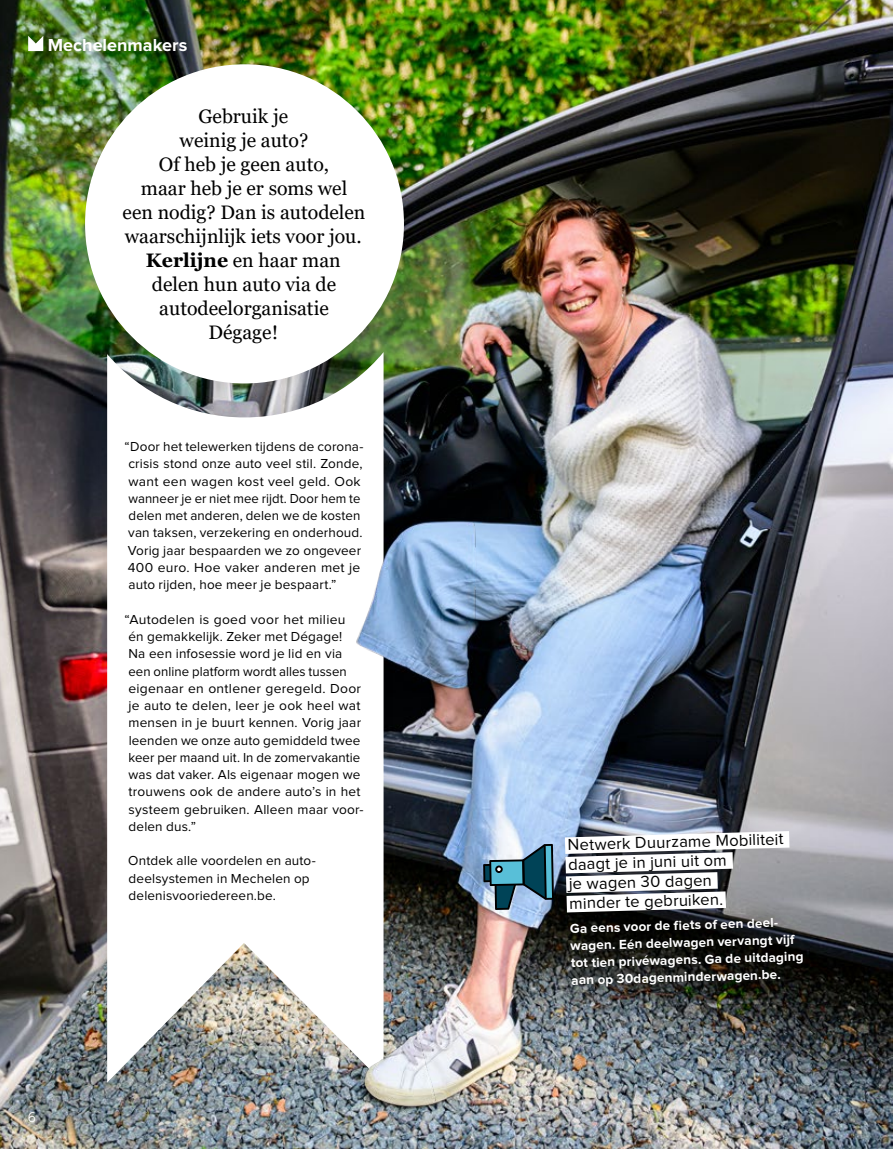
<style>
.page{position:relative;width:893px;height:1149px;background:#fff}
.page>*{position:absolute;margin:0;border:0;box-sizing:border-box;transform-origin:0 0}
.t1{font:19.5px/24px "Georgia";color:#000;text-align:center}
.t2{font:700 18px "Proxima Nova";color:#fff}
.t3{font:16.5px/19.5px "Proxima Nova";color:#000}
.t4{font:13.5px/17.2px "Proxima Nova";letter-spacing:.01em;color:#000}
.t5{font:700 13.5px/17.2px "Proxima Nova";color:#fff}
.t6{font:13.5px "Trade Gothic LT Std";color:#fff}
.s1{font-weight:700}
</style>
<div class="page">
<img style="left:0;top:0;width:313px;height:1148px">
<div style="left:95px;top:341px;width:301px;height:752px;background:#000;opacity:.05"></div>
<svg style="left:107px;top:395px;width:206px;height:687px"></svg>
<div style="left:73px;top:53px;width:343px;height:342px;background:#000;opacity:.05"></div>
<div style="left:85px;top:64px;width:319px;height:319px;background:#fff;border-radius:50%"></div>
<img style="left:313px;top:0;width:580px;height:1148px">
<div style="left:557px;top:905px;width:259px;height:93px;background:#000;opacity:.75"></div>
<svg style="left:565px;top:830px;width:224px;height:82px"></svg>
<svg style="left:483px;top:843px;width:71px;height:66px;background:#5e8a9f"></svg>
<div style="left:1px;top:11px;width:211px;height:68px;background:#000;opacity:.75"></div>
<svg style="left:28px;top:36px;width:15px;height:15px"></svg>
<h2 class="t2" style="left:48px;top:35px;width:141px">Mechelenmakers</h2>
<h1 class="t1" style="left:123px;top:105px;width:244px">Gebruik je<br>weinig je auto?<br>Of heb je geen auto,<br>maar heb je er soms wel<br>een nodig? Dan is autodelen waarschijnlijk iets voor jou.<br><span class="s1">Kerlijne</span> en haar man delen hun auto via de autodeelorganisatie<br>Dégage!</h1>
<p class="t4" style="left:125px;top:438px;width:240px">“Door het telewerken tijdens de corona&shy;crisis stond onze auto veel stil. Zonde, want een wagen kost veel geld. Ook wanneer je er niet mee rijdt. Door hem te delen met anderen, delen we de kosten van taksen, verzekering en onderhoud.<br>Vorig jaar bespaarden we zo ongeveer 400 euro. Hoe vaker anderen met je auto rijden, hoe meer je bespaart.”</p>
<p class="t4" style="left:125px;top:610px;width:240px">“Autodelen is goed voor het milieu én gemakkelijk. Zeker met Dégage!<br>Na een infosessie word je lid en via een online platform wordt alles tussen eigenaar en ontlener geregeld. Door je auto te delen, leer je ook heel wat mensen in je buurt kennen. Vorig jaar leenden we onze auto gemiddeld twee keer per maand uit. In de zomervakantie was dat vaker. Als eigenaar mogen we trouwens ook de andere auto’s in het systeem gebruiken. Alleen maar voor&shy;delen dus.”</p>
<p class="t4" style="left:128px;top:852px;width:189px">Ontdek alle voordelen en auto&shy;deelsystemen in Mechelen op delenisvooriedereen.be.</p>
<p class="t6" style="left:28px;top:1108px;width:10px">6</p>
<p class="t3" style="left:567px;top:836px;width:218px;rotate:-2deg">Netwerk Duurzame Mobiliteit daagt je in juni uit om<br>je wagen 30 dagen<br>minder te gebruiken.</p>
<p class="t5" style="left:569px;top:920px;width:234px;rotate:-2deg">Ga eens voor de fiets of een deel&shy;wagen. Eén deelwagen vervangt vijf tot tien privéwagens. Ga de uitdaging aan op 30dagenminderwagen.be.</p>
</div>
